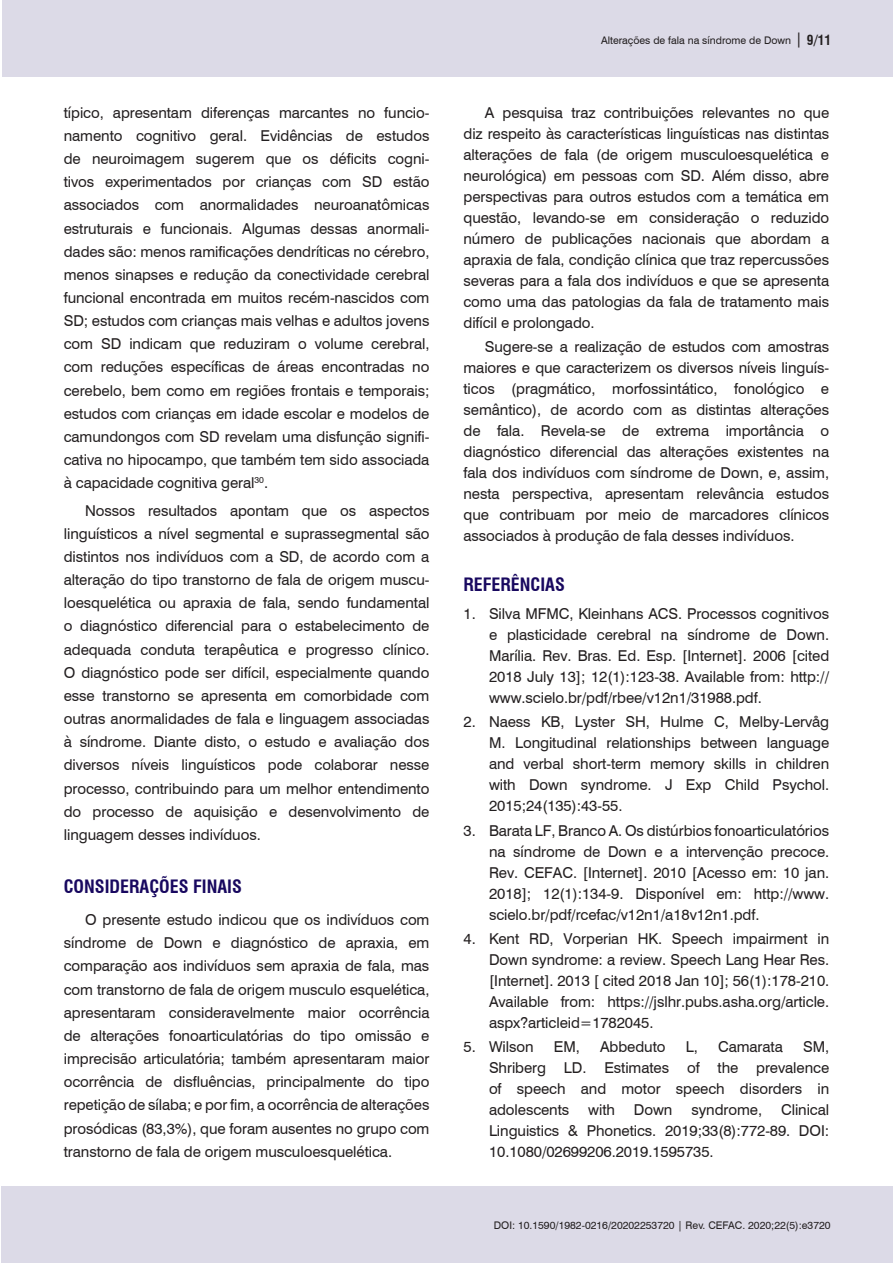
<style>
.page{position:relative;width:893px;height:1263px;background:#fff}
.page>*{position:absolute;margin:0;border:0;box-sizing:border-box;transform-origin:0 0}
.Nivel_1{font:700 condensed 18px "Swiss 721 BT";color:#18085f}
.Corpo_do_texto{font:15px/23.1px "Swiss 721 BT";letter-spacing:-.005em;color:#231f20;text-align:justify}
.t1{font:10.5px "Swiss 721 BT";color:#231f20}
.s1{font-size:15px}
.s2{font-weight:700;font-stretch:condensed;font-size:13.5px}
</style>
<div class="page">
<div style="left:1px;top:1186px;width:892px;height:77px;background:#dcdae7"></div>
<div style="left:2px;top:0;width:891px;height:77px;background:#dcdae7"></div>
<p class="Corpo_do_texto" style="left:64px;top:100px;width:367px">típico, apresentam diferenças marcantes no funcio&shy;namento cognitivo geral. Evidências de estudos de neuroimagem sugerem que os déficits cogni&shy;tivos experimentados por crianças com SD estão associados com anormalidades neuroanatômicas estruturais e funcionais. Algumas dessas anormali&shy;dades são: menos ramificações dendríticas no cérebro, menos sinapses e redução da conectividade cerebral funcional encontrada em muitos recém-nascidos com SD; estudos com crianças mais velhas e adultos jovens com SD indicam que reduziram o volume cerebral, com reduções específicas de áreas encontradas no cerebelo, bem como em regiões frontais e temporais; estudos com crianças em idade escolar e modelos de camundongos com SD revelam uma disfunção signifi&shy;cativa no hipocampo, que também tem sido associada à capacidade cognitiva geral<sup>30</sup>.</p>
<p class="Corpo_do_texto" style="left:64px;top:498px;width:367px;text-indent:21px">Nossos resultados apontam que os aspectos linguísticos a nível segmental e suprassegmental são distintos nos indivíduos com a SD, de acordo com a alteração do tipo transtorno de fala de origem muscu&shy;loesquelética ou apraxia de fala, sendo fundamental o diagnóstico diferencial para o estabelecimento de adequada conduta terapêutica e progresso clínico.<br>O diagnóstico pode ser difícil, especialmente quando esse transtorno se apresenta em comorbidade com outras anormalidades de fala e linguagem associadas à síndrome. Diante disto, o estudo e avaliação dos diversos níveis linguísticos pode colaborar nesse processo, contribuindo para um melhor entendimento do processo de aquisição e desenvolvimento de linguagem desses indivíduos.</p>
<p class="Nivel_1" style="left:64px;top:876px;width:180px">CONSIDERAÇÕES FINAIS</p>
<p class="Corpo_do_texto" style="left:64px;top:908px;width:367px;text-indent:21px">O presente estudo indicou que os indivíduos com síndrome de Down e diagnóstico de apraxia, em comparação aos indivíduos sem apraxia de fala, mas com transtorno de fala de origem musculo esquelética, apresentaram consideravelmente maior ocorrência de alterações fonoarticulatórias do tipo omissão e imprecisão articulatória; também apresentaram maior ocorrência de disfluências, principalmente do tipo repetição de sílaba; e por fim, a ocorrência de alterações prosódicas (83,3%), que foram ausentes no grupo com transtorno de fala de origem musculoesquelética.</p>
<p class="t1" style="left:601px;top:33px;width:232px">Alterações de fala na síndrome de Down <span class="s1">|</span> <span class="s2">9/11</span></p>
<p class="Corpo_do_texto" style="left:463px;top:101px;width:367px;line-height:21px;text-indent:21px">A pesquisa traz contribuições relevantes no que diz respeito às características linguísticas nas distintas alterações de fala (de origem musculoesquelética e neurológica) em pessoas com SD. Além disso, abre perspectivas para outros estudos com a temática em questão, levando-se em consideração o reduzido número de publicações nacionais que abordam a apraxia de fala, condição clínica que traz repercussões severas para a fala dos indivíduos e que se apresenta como uma das patologias da fala de tratamento mais difícil e prolongado.</p>
<p class="Corpo_do_texto" style="left:463px;top:335px;width:367px;line-height:21px;text-indent:21px">Sugere-se a realização de estudos com amostras maiores e que caracterizem os diversos níveis linguís&shy;ticos (pragmático, morfossintático, fonológico e semântico), de acordo com as distintas alterações de fala. Revela-se de extrema importância o diagnóstico diferencial das alterações existentes na fala dos indivíduos com síndrome de Down, e, assim, nesta perspectiva, apresentam relevância estudos que contribuam por meio de marcadores clínicos associados à produção de fala desses indivíduos.</p>
<p class="Nivel_1" style="left:463px;top:574px;width:103px">REFERÊNCIAS</p>
<p class="Corpo_do_texto" style="left:489px;top:603px;width:342px;line-height:21px;text-indent:-26px">1. Silva MFMC, Kleinhans ACS. Processos cognitivos e plasticidade cerebral na síndrome de Down.<br>Marília. Rev. Bras. Ed. Esp. [Internet]. 2006 [cited 2018 July 13]; 12(1):123-38. Available from: http:// www.scielo.br/pdf/rbee/v12n1/31988.pdf.</p>
<p class="Corpo_do_texto" style="left:489px;top:711px;width:342px;line-height:21px;text-indent:-26px">2. Naess KB, Lyster SH, Hulme C, Melby-Lervåg M. Longitudinal relationships between language and verbal short-term memory skills in children with Down syndrome. J Exp Child Psychol.<br>2015;24(135):43-55.</p>
<p class="Corpo_do_texto" style="left:489px;top:819px;width:342px;line-height:21px;text-indent:-26px">3. Barata LF, Branco A. Os distúrbios fonoarticulatórios na síndrome de Down e a intervenção precoce.<br>Rev. CEFAC. [Internet]. 2010 [Acesso em: 10 jan.<br>2018]; 12(1):134-9. Disponível em: http://www. scielo.br/pdf/rcefac/v12n1/a18v12n1.pdf.</p>
<p class="Corpo_do_texto" style="left:489px;top:927px;width:342px;line-height:21px;text-indent:-26px">4. Kent RD, Vorperian HK. Speech impairment in Down syndrome: a review. Speech Lang Hear Res. [Internet]. 2013 [ cited 2018 Jan 10]; 56(1):178-210.<br>Available from: https://jslhr.pubs.asha.org/article. aspx?articleid=1782045.</p>
<p class="Corpo_do_texto" style="left:463px;top:1034px;width:72px">5. Wilson</p>
<p class="Corpo_do_texto" style="left:554px;top:1034px;width:27px">EM,</p>
<p class="Corpo_do_texto" style="left:600px;top:1034px;width:67px">Abbeduto</p>
<p class="Corpo_do_texto" style="left:686px;top:1034px;width:14px">L,</p>
<p class="Corpo_do_texto" style="left:718px;top:1034px;width:66px">Camarata</p>
<p class="Corpo_do_texto" style="left:489px;top:1035px;width:342px;line-height:21px;text-indent:314px">SM, Shriberg LD. Estimates of the prevalence of speech and motor speech disorders in adolescents</p>
<p class="Corpo_do_texto" style="left:489px;top:1098px;width:342px;line-height:21px;text-indent:292px">Clinical Linguistics &amp; Phonetics. 2019;33(8):772-89. DOI:<br>10.1080/02699206.2019.1595735.</p>
<p class="Corpo_do_texto" style="left:588px;top:1097px;width:28px">with</p>
<p class="Corpo_do_texto" style="left:634px;top:1097px;width:40px">Down</p>
<p class="Corpo_do_texto" style="left:691px;top:1097px;width:72px">syndrome,</p>
<p class="t1" style="left:494px;top:1218px;width:338px">DOI: 10.1590/1982-0216/20202253720 | Rev. CEFAC. 2020;22(5):e3720</p>
</div>
